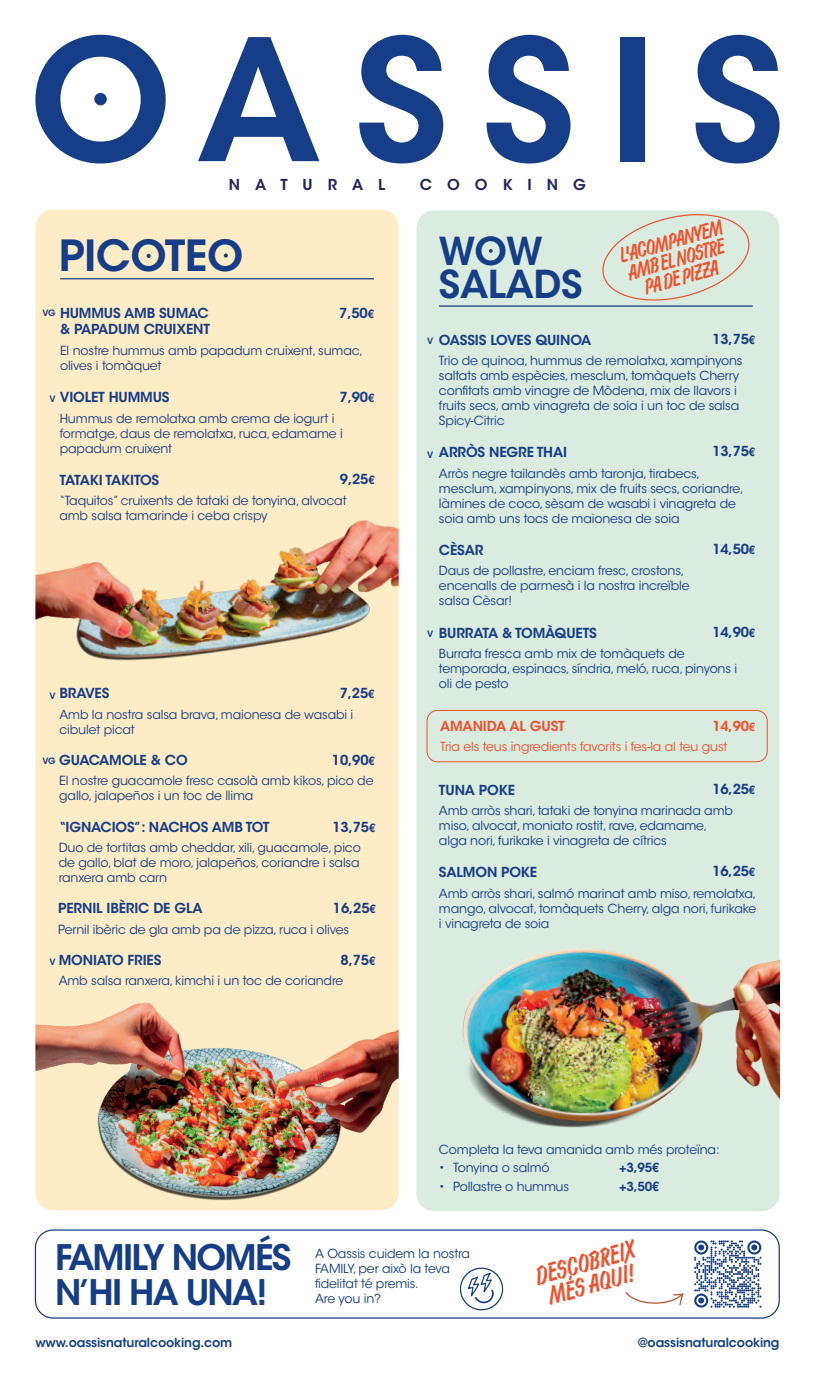
<style>
.page{position:relative;width:815px;height:1382px;background:#fff}
.page>*{position:absolute;margin:0;border:0;box-sizing:border-box;transform-origin:0 0}
.t1{font:600 42.62px "ITC Avant Garde Std";letter-spacing:-.01em;color:#163d88}
.t2{font:600 38.25px/33px "ITC Avant Garde Std";letter-spacing:-.01em;color:#163d88}
.t3{font:600 35px/35px "ITC Avant Garde Std";letter-spacing:-.05em;color:#163d88}
.t4{font:22.5px/22.5px "Jaakko";color:#f0512c;text-align:center}
.t5{font:18.75px/18.8px "Jaakko";color:#f0512c;text-align:center}
.t6{font:600 15px "ITC Avant Garde Std";letter-spacing:1em;color:#22285c}
.t7{font:600 13.75px/16.5px "ITC Avant Garde Std";letter-spacing:-.01em;color:#163d88}
.t8{font:600 13.75px "ITC Avant Garde Std";letter-spacing:-.01em;color:#f0512c}
.t9{font:12.5px/15px "ITC Avant Garde Std";letter-spacing:-.01em;color:#163d88}
.t10{font:600 12.5px "ITC Avant Garde Std";letter-spacing:-.01em;color:#163d88}
.t11{font:12.5px "ITC Avant Garde Std";letter-spacing:-.01em;color:#f0512c}
.t12{font:600 8.75px "ITC Avant Garde Std";color:#163d88}
.s1{font-size:11.25px}
.s2{font-size:8.75px}
</style>
<div class="page">
<div style="left:35px;top:210px;width:364px;height:1000px;background:#feecc6;border-radius:18px"></div>
<img style="left:35px;top:977px;width:364px;height:233px">
<div style="left:35px;top:1229px;width:745px;height:90px;border:1px solid #163d88;border-radius:18px"></div>
<div style="left:416px;top:211px;width:364px;height:1000px;background:#daebdf;border-radius:18px"></div>
<svg style="left:35px;top:35px;width:131px;height:128px"></svg>
<svg style="left:198px;top:37px;width:121px;height:124px"></svg>
<svg style="left:359px;top:35px;width:84px;height:128px"></svg>
<svg style="left:486px;top:35px;width:84px;height:128px"></svg>
<div style="left:620px;top:37px;width:25px;height:124px;background:#163d88"></div>
<svg style="left:695px;top:35px;width:85px;height:128px"></svg>
<div style="left:94px;top:93px;width:13px;height:12px;background:#163d88;border-radius:50%"></div>
<hr style="left:60px;top:278px;width:314px;height:1px;background:#163d88">
<hr style="left:439px;top:305px;width:314px;height:2px;background:#163d88">
<svg style="left:147px;top:254px;width:4px;height:4px"></svg>
<svg style="left:224px;top:253px;width:4px;height:5px"></svg>
<svg style="left:489px;top:249px;width:4px;height:4px"></svg>
<img style="left:35px;top:510px;width:364px;height:164px">
<img style="left:462px;top:924px;width:318px;height:220px">
<svg style="left:459px;top:1267px;width:45px;height:44px"></svg>
<svg style="left:625px;top:1292px;width:59px;height:14px"></svg>
<svg style="left:694px;top:1240px;width:67px;height:68px"></svg>
<div style="left:427px;top:710px;width:341px;height:52px;border:1px solid #f0512c;border-radius:11px"></div>
<svg style="left:598px;top:210px;width:156px;height:96px"></svg>
<p class="t6" style="left:229px;top:175px;width:158px">NATURAL</p>
<p class="t6" style="left:420px;top:175px;width:168px">COOKING</p>
<h1 class="t1" style="left:59px;top:229px;width:186px">PICOTEO</h1>
<h2 class="t2" style="left:439px;top:234px;width:145px">WOW<br>SALADS</h2>
<h3 class="t5" style="left:617px;top:247px;width:109px;rotate:-16deg">L’ACOMPANYEM<br>AMB EL NOSTRE<br>PA DE PIZZA</h3>
<p class="t12" style="left:43px;top:308px;width:15px">VG</p>
<p class="t7" style="left:339px;top:304px;width:36px">7,50<span class="s1">€</span></p>
<p class="t7" style="left:60px;top:305px;width:152px">HUMMUS AMB SUMAC &amp; PAPADUM CRUIXENT</p>
<p class="t9" style="left:60px;top:343px;width:305px">El nostre hummus amb papadum cruixent, sumac, olives i tomàquet</p>
<p class="t7" style="left:50px;top:389px;width:122px"><span class="s2">V</span> VIOLET HUMMUS</p>
<p class="t7" style="left:340px;top:389px;width:36px">7,90<span class="s1">€</span></p>
<p class="t9" style="left:60px;top:411px;width:285px">Hummus de remolatxa amb crema de iogurt i formatge, daus de remolatxa, ruca, edamame i papadum cruixent</p>
<p class="t7" style="left:59px;top:471px;width:101px">TATAKI TAKITOS</p>
<p class="t7" style="left:340px;top:471px;width:36px">9,25<span class="s1">€</span></p>
<p class="t9" style="left:59px;top:493px;width:289px">“Taquitos” cruixents de tataki de tonyina, alvocat amb salsa tamarinde i ceba crispy</p>
<p class="t7" style="left:50px;top:685px;width:61px"><span class="s2">V</span> BRAVES</p>
<p class="t7" style="left:340px;top:684px;width:36px">7,25<span class="s1">€</span></p>
<p class="t9" style="left:60px;top:707px;width:295px">Amb la nostra salsa brava, maionesa de wasabi i cibulet picat</p>
<p class="t7" style="left:43px;top:752px;width:147px"><span class="s2">VG</span> GUACAMOLE &amp; CO</p>
<p class="t7" style="left:332px;top:752px;width:44px">10,90<span class="s1">€</span></p>
<p class="t9" style="left:59px;top:773px;width:316px">El nostre guacamole fresc casolà amb kikos, pico de gallo, jalapeños i un toc de llima</p>
<p class="t7" style="left:59px;top:818px;width:212px">“IGNACIOS”: NACHOS AMB TOT</p>
<p class="t7" style="left:332px;top:818px;width:44px">13,75<span class="s1">€</span></p>
<p class="t9" style="left:59px;top:840px;width:304px;text-align:justify">Duo de tortitas amb cheddar, xili, guacamole, pico de gallo, blat de moro, jalapeños, coriandre i salsa ranxera amb carn</p>
<p class="t7" style="left:58px;top:900px;width:146px">PERNIL IBÈRIC DE GLA</p>
<p class="t7" style="left:333px;top:900px;width:44px">16,25<span class="s1">€</span></p>
<p class="t9" style="left:58px;top:922px;width:292px">Pernil ibèric de gla amb pa de pizza, ruca i olives</p>
<p class="t7" style="left:50px;top:952px;width:113px"><span class="s2">V</span> MONIATO FRIES</p>
<p class="t7" style="left:341px;top:952px;width:36px">8,75<span class="s1">€</span></p>
<p class="t9" style="left:59px;top:974px;width:286px">Amb salsa ranxera, kimchi i un toc de coriandre</p>
<p class="t7" style="left:439px;top:331px;width:154px">OASSIS LOVES QUINOA</p>
<p class="t7" style="left:712px;top:330px;width:44px">13,75<span class="s1">€</span></p>
<p class="t12" style="left:427px;top:336px;width:8px">V</p>
<p class="t9" style="left:439px;top:353px;width:305px">Trio de quinoa, hummus de remolatxa, xampinyons saltats amb espècies, mesclum, tomàquets Cherry confitats amb vinagre de Mòdena, mix de llavors i fruits secs, amb vinagreta de soia i un toc de salsa Spicy-Citric</p>
<p class="t7" style="left:427px;top:444px;width:141px"><span class="s2">V</span> ARRÒS NEGRE THAI</p>
<p class="t7" style="left:712px;top:443px;width:44px">13,75<span class="s1">€</span></p>
<p class="t9" style="left:439px;top:466px;width:306px">Arròs negre tailandès amb taronja, tirabecs, mesclum, xampinyons, mix de fruits secs, coriandre, làmines de coco, sèsam de wasabi i vinagreta de soia amb uns tocs de maionesa de soia</p>
<p class="t7" style="left:439px;top:542px;width:46px">CÈSAR</p>
<p class="t7" style="left:712px;top:541px;width:44px">14,50<span class="s1">€</span></p>
<p class="t9" style="left:439px;top:563px;width:252px">Daus de pollastre, enciam fresc, crostons, encenalls de parmesà i la nostra increïble salsa Cèsar!</p>
<p class="t7" style="left:427px;top:624px;width:171px"><span class="s2">V</span> BURRATA &amp; TOMÀQUETS</p>
<p class="t7" style="left:712px;top:624px;width:44px">14,90<span class="s1">€</span></p>
<p class="t9" style="left:439px;top:646px;width:300px">Burrata fresca amb mix de tomàquets de temporada, espinacs, síndria, meló, ruca, pinyons i oli de pesto</p>
<p class="t8" style="left:440px;top:717px;width:126px">AMANIDA AL GUST</p>
<p class="t8" style="left:712px;top:717px;width:44px">14,90<span class="s1">€</span></p>
<p class="t11" style="left:440px;top:739px;width:289px">Tria els teus ingredients favorits i fes-la al teu gust</p>
<p class="t7" style="left:439px;top:781px;width:78px">TUNA POKE</p>
<p class="t7" style="left:712px;top:780px;width:44px">16,25<span class="s1">€</span></p>
<p class="t9" style="left:439px;top:803px;width:296px">Amb arròs shari, tataki de tonyina marinada amb miso, alvocat, moniato rostit, rave, edamame, alga nori, furikake i vinagreta de cítrics</p>
<p class="t7" style="left:439px;top:864px;width:100px">SALMON POKE</p>
<p class="t7" style="left:712px;top:863px;width:44px">16,25<span class="s1">€</span></p>
<p class="t9" style="left:439px;top:886px;width:319px;text-align:justify">Amb arròs shari, salmó marinat amb miso, remolatxa, mango, alvocat, tomàquets Cherry, alga nori, furikake i vinagreta de soia</p>
<p class="t9" style="left:439px;top:1142px;width:282px">Completa la teva amanida amb més proteïna:</p>
<p class="t9" style="left:439px;top:1160px;width:112px">• Tonyina o salmó</p>
<p class="t10" style="left:619px;top:1160px;width:42px">+3,95€</p>
<p class="t9" style="left:439px;top:1179px;width:132px">• Pollastre o hummus</p>
<p class="t10" style="left:619px;top:1178px;width:42px">+3,50€</p>
<h3 class="t3" style="left:55px;top:1239px;width:238px">FAMILY NOMÉS<br>N’HI HA UNA!</h3>
<h3 class="t4" style="left:532px;top:1266px;width:104px;rotate:-16deg">DESCOBREIX<br>MÉS AQUÍ!</h3>
<p class="t9" style="left:315px;top:1246px;width:156px">A Oassis cuidem la nostra<br>FAMILY, per això la teva fidelitat té premis.<br>Are you in?</p>
<p class="t10" style="left:35px;top:1334px;width:198px">www.oassisnaturalcooking.com</p>
<p class="t10" style="left:638px;top:1334px;width:143px">@oassisnaturalcooking</p>
</div>
